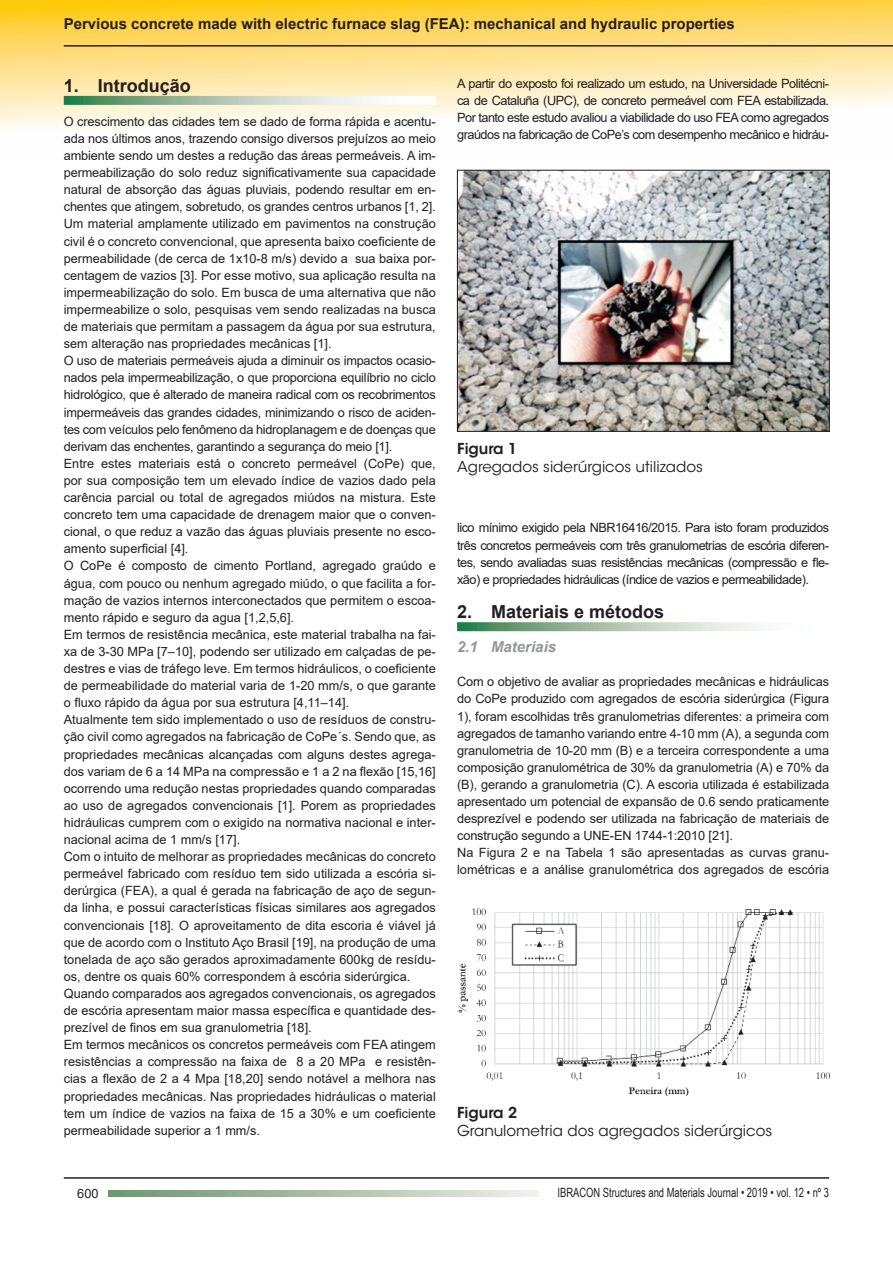
<style>
.page{position:relative;width:893px;height:1263px;background:#fff}
.page>*{position:absolute;margin:0;border:0;box-sizing:border-box;transform-origin:0 0}
.t1{font:700 18px "Arial";color:#231f20}
.t2{font:700 15px "Arial";color:#231f20}
.t3{font:15px "ITC Avant Garde Std";color:#231f20}
.t4{font:600 15px "ITC Avant Garde Std";color:#231f20}
.t5{font:italic 700 15px "Arial";color:#939598}
.t6{font:12.75px/17.1px "Arial";color:#231f20}
.t7{font:12.75px "Arial Narrow";color:#231f20;scale:.9 1}
</style>
<div class="page">
<svg style="left:0;top:0;width:893px;height:130px;background:#fee497"></svg>
<hr style="left:64px;top:1177px;width:765px;height:2px;background:#231f20">
<hr style="left:64px;top:45px;width:829px;height:2px;background:#231f20">
<svg style="left:108px;top:1190px;width:431px;height:6px;background:#acc0aa"></svg>
<svg style="left:64px;top:96px;width:372px;height:9px"></svg>
<svg style="left:457px;top:622px;width:300px;height:9px;background:#a4c0a9"></svg>
<img style="left:459px;top:172px;width:368px;height:258px">
<div style="left:457px;top:170px;width:372px;height:262px;border:1px solid #231f20"></div>
<img style="left:458px;top:908px;width:371px;height:187px">
<p class="t2" style="left:64px;top:13px;width:673px">Pervious concrete made with electric furnace slag (FEA): mechanical and hydraulic properties</p>
<h1 class="t1" style="left:64px;top:73px;width:129px">1. Introdução</h1>
<p class="t6" style="left:64px;top:113px;width:374px">O crescimento das cidades tem se dado de forma rápida e acentu&shy;ada nos últimos anos, trazendo consigo diversos prejuízos ao meio ambiente sendo um destes a redução das áreas permeáveis. A im&shy;permeabilização do solo reduz significativamente sua capacidade natural de absorção das águas pluviais, podendo resultar em en&shy;chentes que atingem, sobretudo, os grandes centros urbanos [1, 2].<br>Um material amplamente utilizado em pavimentos na construção civil é o concreto convencional, que apresenta baixo coeficiente de permeabilidade (de cerca de 1x10-8 m/s) devido a sua baixa por&shy;centagem de vazios [3]. Por esse motivo, sua aplicação resulta na impermeabilização do solo. Em busca de uma alternativa que não impermeabilize o solo, pesquisas vem sendo realizadas na busca de materiais que permitam a passagem da água por sua estrutura, sem alteração nas propriedades mecânicas [1].<br>O uso de materiais permeáveis ajuda a diminuir os impactos ocasio&shy;nados pela impermeabilização, o que proporciona equilíbrio no ciclo hidrológico, que é alterado de maneira radical com os recobrimentos impermeáveis das grandes cidades, minimizando o risco de aciden&shy;tes com veículos pelo fenômeno da hidroplanagem e de doenças que derivam das enchentes, garantindo a segurança do meio [1].<br>Entre estes materiais está o concreto permeável (CoPe) que, por sua composição tem um elevado índice de vazios dado pela carência parcial ou total de agregados miúdos na mistura. Este concreto tem uma capacidade de drenagem maior que o conven&shy;cional, o que reduz a vazão das águas pluviais presente no esco&shy;amento superficial [4].<br>O CoPe é composto de cimento Portland, agregado graúdo e água, com pouco ou nenhum agregado miúdo, o que facilita a for&shy;mação de vazios internos interconectados que permitem o escoa&shy;mento rápido e seguro da agua [1,2,5,6].<br>Em termos de resistência mecânica, este material trabalha na fai&shy;xa de 3-30 MPa [7–10], podendo ser utilizado em calçadas de pe&shy;destres e vias de tráfego leve. Em termos hidráulicos, o coeficiente de permeabilidade do material varia de 1-20 mm/s, o que garante o fluxo rápido da água por sua estrutura [4,11–14].<br>Atualmente tem sido implementado o uso de resíduos de constru&shy;ção civil como agregados na fabricação de CoPe´s. Sendo que, as propriedades mecânicas alcançadas com alguns destes agrega&shy;dos variam de 6 a 14 MPa na compressão e 1 a 2 na flexão [15,16] ocorrendo uma redução nestas propriedades quando comparadas ao uso de agregados convencionais [1]. Porem as propriedades hidráulicas cumprem com o exigido na normativa nacional e inter&shy;nacional acima de 1 mm/s [17].<br>Com o intuito de melhorar as propriedades mecânicas do concreto permeável fabricado com resíduo tem sido utilizada a escória si&shy;derúrgica (FEA), a qual é gerada na fabricação de aço de segun&shy;da linha, e possui características físicas similares aos agregados convencionais [18]. O aproveitamento de dita escoria é viável já que de acordo com o Instituto Aço Brasil [19], na produção de uma tonelada de aço são gerados aproximadamente 600kg de resídu&shy;os, dentre os quais 60% correspondem à escória siderúrgica.<br>Quando comparados aos agregados convencionais, os agregados de escória apresentam maior massa específica e quantidade des&shy;prezível de finos em sua granulometria [18].<br>Em termos mecânicos os concretos permeáveis com FEA atingem resistências a compressão na faixa de 8 a 20 MPa e resistên&shy;cias a flexão de 2 a 4 Mpa [18,20] sendo notável a melhora nas propriedades mecânicas. Nas propriedades hidráulicas o material tem um índice de vazios na faixa de 15 a 30% e um coeficiente permeabilidade superior a 1 mm/s.</p>
<p class="t6" style="left:457px;top:75px;width:373px;text-align:justify">A partir do exposto foi realizado um estudo, na Universidade Politécni&shy;ca de Cataluña (UPC), de concreto permeável com FEA estabilizada.<br>Por tanto este estudo avaliou a viabilidade do uso FEA como agregados graúdos na fabricação de CoPe’s com desempenho mecânico e hidráu-</p>
<p class="t4" style="left:457px;top:439px;width:62px">Figura 1</p>
<p class="t3" style="left:457px;top:457px;width:247px">Agregados siderúrgicos utilizados</p>
<p class="t6" style="left:457px;top:519px;width:373px;text-align:justify">lico mínimo exigido pela NBR16416/2015. Para isto foram produzidos três concretos permeáveis com três granulometrias de escória diferen&shy;tes, sendo avaliadas suas resistências mecânicas (compressão e fle&shy;xão) e propriedades hidráulicas (índice de vazios e permeabilidade).</p>
<h1 class="t1" style="left:457px;top:599px;width:209px">2. Materiais e métodos</h1>
<p class="t5" style="left:457px;top:637px;width:101px">2.1 Materiais</p>
<p class="t6" style="left:457px;top:673px;width:374px">Com o objetivo de avaliar as propriedades mecânicas e hidráulicas do CoPe produzido com agregados de escória siderúrgica (Figura 1), foram escolhidas três granulometrias diferentes: a primeira com agregados de tamanho variando entre 4-10 mm (A), a segunda com granulometria de 10-20 mm (B) e a terceira correspondente a uma composição granulométrica de 30% da granulometria (A) e 70% da (B), gerando a granulometria (C). A escoria utilizada é estabilizada apresentado um potencial de expansão de 0.6 sendo praticamente desprezível e podendo ser utilizada na fabricação de materiais de construção segundo a UNE-EN 1744-1:2010 [21].<br>Na Figura 2 e na Tabela 1 são apresentadas as curvas granu&shy;lométricas e a análise granulométrica dos agregados de escória</p>
<p class="t4" style="left:457px;top:1103px;width:62px">Figura 2</p>
<p class="t3" style="left:457px;top:1121px;width:316px">Granulometria dos agregados siderúrgicos</p>
<p class="t6" style="left:77px;top:1185px;width:23px">600</p>
<p class="t7" style="left:557px;top:1183px;width:303px">IBRACON Structures and Materials Journal • 2019 • vol. 12 • nº 3</p>
</div>
